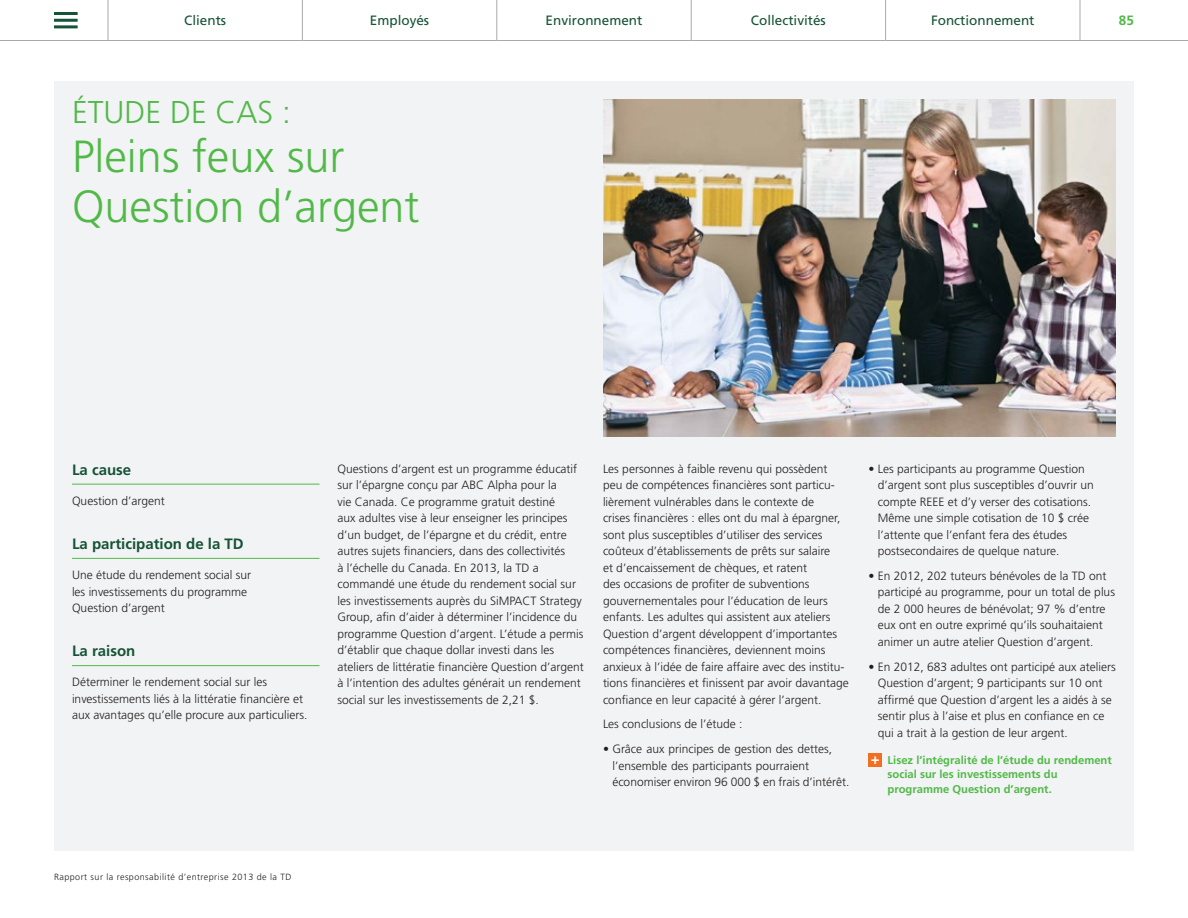
<style>
.page{position:relative;width:1188px;height:918px;background:#fff}
.page>*{position:absolute;margin:0;border:0;box-sizing:border-box;transform-origin:0 0}
.t1{font:300 45px/49.5px "Frutiger LT Std";color:#51b948}
.t2{font:300 31.5px "Frutiger LT Std";color:#51b948}
.t3{font:700 15px "Frutiger LT Std";color:#155336}
.t4{font:13.5px "Frutiger LT Std";color:#155336}
.t5{font:700 13.5px "Frutiger LT Std";color:#51b948}
.t6{font:300 12px/16.5px "Frutiger";color:#231f20}
.t7{font:700 11.25px/15px "Frutiger LT Std";color:#51b948}
.t8{font:300 9px "Frutiger LT Std";letter-spacing:.05em;color:#231f20}
.s1{font-size:15px;color:#fff}
</style>
<div class="page">
<div style="left:54px;top:81px;width:1080px;height:769px;background:#f2f3f4"></div>
<hr style="left:72px;top:484px;width:248px;height:1px;background:#51b948">
<hr style="left:72px;top:558px;width:248px;height:1px;background:#51b948">
<hr style="left:72px;top:665px;width:248px;height:1px;background:#51b948">
<img style="left:603px;top:99px;width:513px;height:337px">
<hr style="left:0;top:40px;width:108px;height:1px;background:#a8a9ad">
<hr style="left:108px;top:40px;width:194px;height:1px;background:#a8a9ad">
<hr style="left:302px;top:40px;width:195px;height:1px;background:#a8a9ad">
<hr style="left:497px;top:40px;width:194px;height:1px;background:#a8a9ad">
<hr style="left:691px;top:40px;width:195px;height:1px;background:#a8a9ad">
<hr style="left:108px;top:0;width:1px;height:40px;background:#a8a9ad">
<hr style="left:302px;top:0;width:1px;height:40px;background:#a8a9ad">
<hr style="left:496px;top:0;width:1px;height:40px;background:#a8a9ad">
<hr style="left:691px;top:0;width:1px;height:40px;background:#a8a9ad">
<hr style="left:885px;top:0;width:1px;height:40px;background:#a8a9ad">
<hr style="left:1080px;top:0;width:1px;height:40px;background:#a8a9ad">
<hr style="left:886px;top:40px;width:194px;height:1px;background:#a8a9ad">
<hr style="left:1080px;top:40px;width:108px;height:1px;background:#a8a9ad">
<hr style="left:54px;top:12px;width:24px;height:3px;background:#155336">
<hr style="left:54px;top:19px;width:24px;height:3px;background:#155336">
<hr style="left:54px;top:25px;width:24px;height:3px;background:#155336">
<div style="left:868px;top:753px;width:14px;height:13px;background:#f36e21"></div>
<p class="t4" style="left:184px;top:13px;width:44px">Clients</p>
<p class="t4" style="left:370px;top:13px;width:61px">Employés</p>
<p class="t4" style="left:546px;top:13px;width:98px">Environnement</p>
<p class="t4" style="left:751px;top:13px;width:77px">Collectivités</p>
<p class="t4" style="left:931px;top:13px;width:105px">Fonctionnement</p>
<p class="t5" style="left:1119px;top:13px;width:17px">85</p>
<p class="t2" style="left:72px;top:94px;width:220px">ÉTUDE DE CAS :</p>
<p class="t1" style="left:72px;top:133px;width:349px">Pleins feux sur<br>Question d’argent</p>
<h3 class="t3" style="left:72px;top:461px;width:61px">La cause</h3>
<p class="t6" style="left:72px;top:493px;width:94px">Question d’argent</p>
<h3 class="t3" style="left:72px;top:535px;width:173px">La participation de la TD</h3>
<p class="t6" style="left:72px;top:567px;width:181px">Une étude du rendement social sur les investissements du programme<br>Question d’argent</p>
<h3 class="t3" style="left:72px;top:642px;width:65px">La raison</h3>
<p class="t6" style="left:72px;top:674px;width:237px">Déterminer le rendement social sur les investissements liés à la littératie financière et aux avantages qu’elle procure aux particuliers.</p>
<p class="t8" style="left:54px;top:872px;width:239px">Rapport sur la responsabilité d’entreprise 2013 de la TD</p>
<p class="t6" style="left:338px;top:460px;width:248px">Questions d’argent est un programme éducatif sur l’épargne conçu par ABC Alpha pour la<br>vie Canada. Ce programme gratuit destiné<br>aux adultes vise à leur enseigner les principes d’un budget, de l’épargne et du crédit, entre autres sujets financiers, dans des collectivités<br>à l’échelle du Canada. En 2013, la TD a commandé une étude du rendement social sur les investissements auprès du SiMPACT Strategy Group, afin d’aider à déterminer l’incidence du programme Question d’argent. L’étude a permis d’établir que chaque dollar investi dans les ateliers de littératie financière Question d’argent à l’intention des adultes générait un rendement social sur les investissements de 2,21 $.</p>
<p class="t6" style="left:603px;top:460px;width:247px">Les personnes à faible revenu qui possèdent peu de compétences financières sont particu&shy;lièrement vulnérables dans le contexte de<br>crises financières : elles ont du mal à épargner, sont plus susceptibles d’utiliser des services coûteux d’établissements de prêts sur salaire<br>et d’encaissement de chèques, et ratent<br>des occasions de profiter de subventions gouvernementales pour l’éducation de leurs enfants. Les adultes qui assistent aux ateliers Question d’argent développent d’importantes compétences financières, deviennent moins anxieux à l’idée de faire affaire avec des institu&shy;tions financières et finissent par avoir davantage confiance en leur capacité à gérer l’argent.</p>
<p class="t6" style="left:603px;top:716px;width:141px">Les conclusions de l’étude :</p>
<p class="t6" style="left:612px;top:741px;width:239px;text-indent:-9px">• Grâce aux principes de gestion des dettes, l’ensemble des participants pourraient économiser environ 96 000 $ en frais d’intérêt.</p>
<p class="t6" style="left:878px;top:460px;width:218px;text-indent:-9px">• Les participants au programme Question d’argent sont plus susceptibles d’ouvrir un compte REEE et d’y verser des cotisations.<br>Même une simple cotisation de 10 $ crée l’attente que l’enfant fera des études postsecondaires de quelque nature.</p>
<p class="t6" style="left:878px;top:568px;width:239px;text-indent:-9px">• En 2012, 202 tuteurs bénévoles de la TD ont participé au programme, pour un total de plus de 2 000 heures de bénévolat; 97 % d’entre eux ont en outre exprimé qu’ils souhaitaient animer un autre atelier Question d’argent.</p>
<p class="t6" style="left:878px;top:658px;width:240px;text-indent:-9px">• En 2012, 683 adultes ont participé aux ateliers Question d’argent; 9 participants sur 10 ont affirmé que Question d’argent les a aidés à se sentir plus à l’aise et plus en confiance en ce qui a trait à la gestion de leur argent.</p>
<p class="t7" style="left:888px;top:752px;width:226px;text-indent:-17px"><span class="s1">+</span> Lisez l’intégralité de l’étude du rendement social sur les investissements du programme Question d’argent.</p>
</div>
